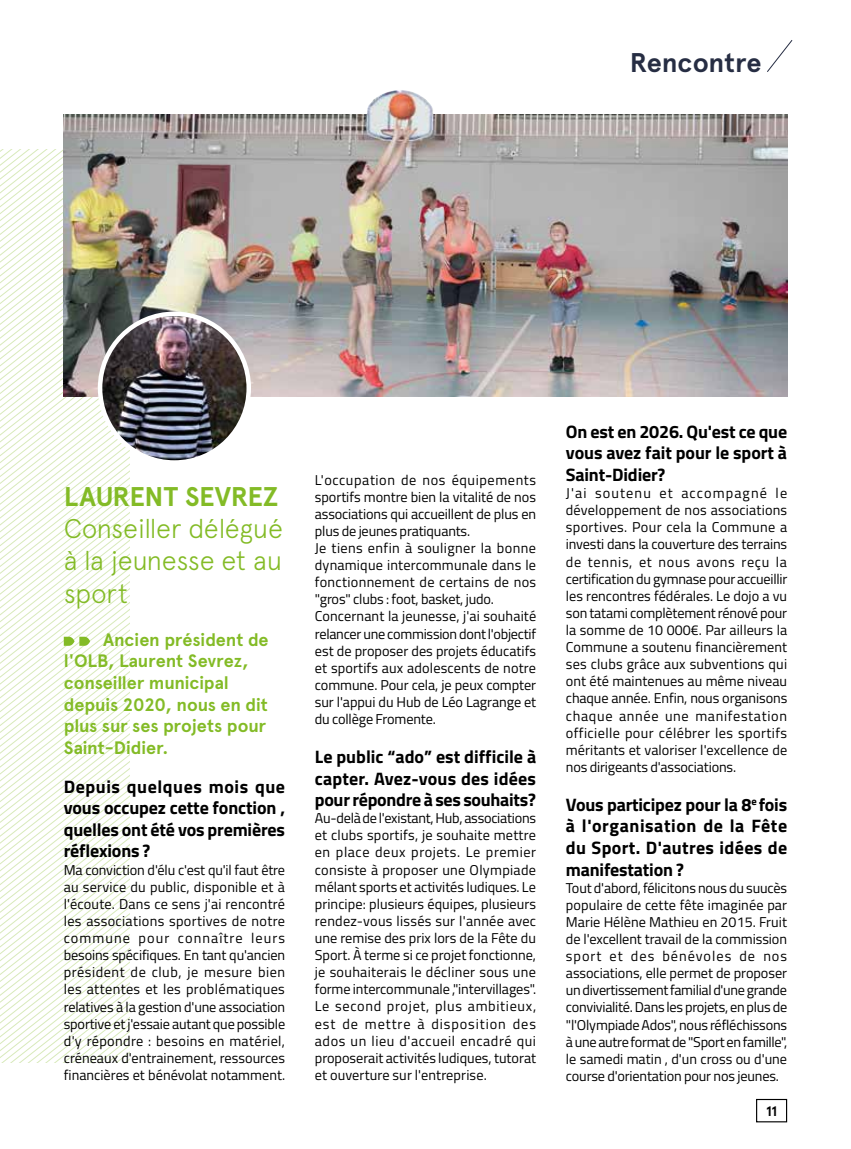
<style>
.page{position:relative;width:851px;height:1149px;background:#fff}
.page>*{position:absolute;margin:0;border:0;box-sizing:border-box;transform-origin:0 0}
.t1{font:27px/32.4px "Apercu Light Pro";letter-spacing:-.01em;color:#83bb26;text-align:justify}
.t2{font:700 27px "Apercu Pro";letter-spacing:-.015em;color:#83bb26}
.t3{font:700 27px "Apercu Pro";color:#262d43}
.t4{font:700 18px/21.6px "Titillium Web";letter-spacing:-.01em;color:#000;text-align:justify}
.t5{font:700 18px/21.6px "Apercu Pro";letter-spacing:-.005em;color:#83bb26}
.t6{font:14.25px/17.1px "Titillium Web";color:#000;text-align:justify}
.t7{font:700 13.8px "Apercu Pro";color:#000}
</style>
<div class="page">
<div style="left:756px;top:1098px;width:31px;height:23px;border:1px solid #000"></div>
<svg style="left:0;top:620px;width:129px;height:442px"></svg>
<svg style="left:64px;top:636px;width:26px;height:9px"></svg>
<img style="left:64px;top:115px;width:723px;height:281px">
<img style="left:100px;top:316px;width:149px;height:146px">
<div style="left:98px;top:311px;width:153px;height:153px;border:4px solid #fff;border-radius:50%"></div>
<svg style="left:767px;top:40px;width:26px;height:32px"></svg>
<img style="left:366px;top:90px;width:67px;height:27px">
<h1 class="t3" style="left:629px;top:42px;width:133px">Rencontre</h1>
<h1 class="t2" style="left:64px;top:475px;width:216px">LAURENT SEVREZ</h1>
<h1 class="t1" style="left:64px;top:509px;width:221px">Conseiller délégué à la jeunesse et au sport</h1>
<p class="t5" style="left:64px;top:628px;width:206px;text-indent:39px">Ancien président de l'OLB, Laurent Sevrez, conseiller municipal depuis 2020, nous en dit plus sur ses projets pour<br>Saint-Didier.</p>
<p class="t4" style="left:64px;top:774px;width:223px">Depuis quelques mois que vous occupez cette fonction , quelles ont été vos premières réflexions ?</p>
<p class="t6" style="left:64px;top:860px;width:223px">Ma conviction d'élu c'est qu'il faut être au service du public, disponible et à l'écoute. Dans ce sens j'ai rencontré les associations sportives de notre commune pour connaître leurs besoins spécifiques. En tant qu'ancien président de club, je mesure bien les attentes et les problématiques relatives à la gestion d'une association sportive et j'essaie autant que possible d'y répondre : besoins en matériel, créneaux d'entrainement, ressources financières et bénévolat notamment.</p>
<p class="t6" style="left:315px;top:470px;width:223px;text-align:left">L'occupation de nos équipements sportifs montre bien la vitalité de nos associations qui accueillent de plus en plus de jeunes pratiquants.<br>Je tiens enfin à souligner la bonne dynamique intercommunale dans le fonctionnement de certains de nos "gros" clubs : foot, basket, judo.<br>Concernant la jeunesse, j'ai souhaité relancer une commission dont l'objectif est de proposer des projets éducatifs et sportifs aux adolescents de notre commune. Pour cela, je peux compter sur l'appui du Hub de Léo Lagrange et du collège Fromente.</p>
<p class="t4" style="left:315px;top:744px;width:223px">Le public “ado” est difficile à capter. Avez-vous des idées pour répondre à ses souhaits?</p>
<p class="t6" style="left:315px;top:808px;width:223px">Au-delà de l'existant, Hub, associations et clubs sportifs, je souhaite mettre en place deux projets. Le premier consiste à proposer une Olympiade mélant sports et activités ludiques. Le principe: plusieurs équipes, plusieurs rendez-vous lissés sur l'année avec une remise des prix lors de la Fête du Sport. À terme si ce projet fonctionne, je souhaiterais le décliner sous une forme intercommunale ,"intervillages".<br>Le second projet, plus ambitieux, est de mettre à disposition des ados un lieu d'accueil encadré qui proposerait activités ludiques, tutorat et ouverture sur l'entreprise.</p>
<p class="t4" style="left:566px;top:419px;width:223px">On est en 2026. Qu'est ce que vous avez fait pour le sport à Saint-Didier?</p>
<p class="t6" style="left:566px;top:483px;width:223px">J'ai soutenu et accompagné le développement de nos associations sportives. Pour cela la Commune a investi dans la couverture des terrains de tennis, et nous avons reçu la certification du gymnase pour accueillir les rencontres fédérales. Le dojo a vu son tatami complètement rénové pour la somme de 10 000€. Par ailleurs la Commune a soutenu financièrement ses clubs grâce aux subventions qui ont été maintenues au même niveau chaque année. Enfin, nous organisons chaque année une manifestation officielle pour célébrer les sportifs méritants et valoriser l'excellence de nos dirigeants d'associations.</p>
<p class="t4" style="left:566px;top:792px;width:223px">Vous participez pour la 8<sup>e</sup> fois à l'organisation de la Fête du Sport. D'autres idées de manifestation ?</p>
<p class="t6" style="left:566px;top:878px;width:223px">Tout d'abord, félicitons nous du suucès populaire de cette fête imaginée par Marie Hélène Mathieu en 2015. Fruit de l'excellent travail de la commission sport et des bénévoles de nos associations, elle permet de proposer un divertissement familial d'une grande convivialité. Dans les projets, en plus de "l'Olympiade Ados", nous réfléchissons à une autre format de "Sport en famille", le samedi matin , d'un cross ou d'une course d'orientation pour nos jeunes.</p>
<p class="t7" style="left:765px;top:1099px;width:13px">11</p>
</div>
